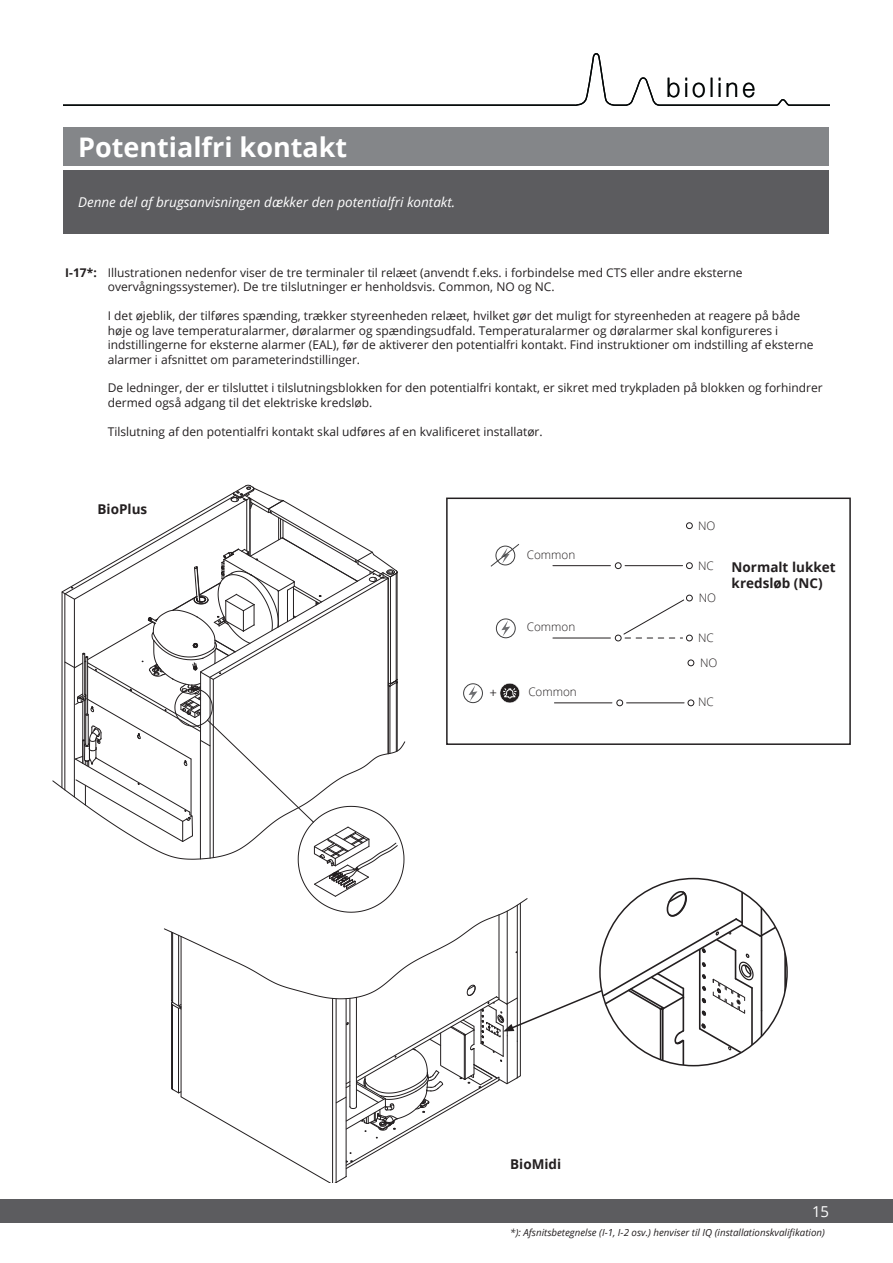
<style>
.page{position:relative;width:893px;height:1263px;background:#fff}
.page>*{position:absolute;margin:0;border:0;box-sizing:border-box;transform-origin:0 0}
.Page_sub_header_18_21_6_-_all_countries{font:700 27px "Open Sans";color:#fff}
.t1{font:300 27px "Helvetica Neue";letter-spacing:.15em;color:#020606;scale:.9 1}
.t2{font:15px "Open Sans";color:#fff}
.Mellemrubrik_-_white_-_9_10_8{font:italic 13.5px "Open Sans";color:#fff}
.Texts_for_illustrations_-_9_10_8_-_Semib{font:700 13.5px/16.2px "Open Sans";color:#231f20}
.Body_text_-_8___9_6_-_Regular{font:12px/14.4px "Open Sans";color:#231f20}
.t3{font:300 11.7px "Open Sans";color:#231f20}
.t4{font:11.7px "Myriad Pro";color:#231f20}
.Foot_note_-_7_8_4_-_Italic{font:italic 9.75px "Open Sans";color:#231f20}
.s1{font-weight:700}
</style>
<div class="page">
<svg style="left:52px;top:484px;width:735px;height:698px"></svg>
<div style="left:64px;top:170px;width:765px;height:64px;background:#5c5c5f"></div>
<div style="left:64px;top:128px;width:765px;height:38px;background:#848689"></div>
<div style="left:0;top:1200px;width:893px;height:23px;background:#5c5c5f"></div>
<svg style="left:64px;top:53px;width:765px;height:53px"></svg>
<p class="Page_sub_header_18_21_6_-_all_countries" style="left:78px;top:128px;width:271px">Potentialfri kontakt</p>
<p class="Mellemrubrik_-_white_-_9_10_8" style="left:78px;top:193px;width:379px">Denne del af brugsanvisningen dækker den potentialfri kontakt.</p>
<h1 class="t1" style="left:666px;top:71px;width:100px">bioline</h1>
<p class="Body_text_-_8___9_6_-_Regular" style="left:108px;top:265px;width:636px;text-indent:-43px"><span class="s1">I-17*:</span> Illustrationen nedenfor viser de tre terminaler til relæet (anvendt f.eks. i forbindelse med CTS eller andre eksterne overvågningssystemer). De tre tilslutninger er henholdsvis. Common, NO og NC.</p>
<p class="Body_text_-_8___9_6_-_Regular" style="left:108px;top:308px;width:707px">I det øjeblik, der tilføres spænding, trækker styreenheden relæet, hvilket gør det muligt for styreenheden at reagere på både høje og lave temperaturalarmer, døralarmer og spændingsudfald. Temperaturalarmer og døralarmer skal konfigureres i indstillingerne for eksterne alarmer (EAL), før de aktiverer den potentialfri kontakt. Find instruktioner om indstilling af eksterne alarmer i afsnittet om parameterindstillinger.</p>
<p class="Body_text_-_8___9_6_-_Regular" style="left:108px;top:380px;width:716px">De ledninger, der er tilsluttet i tilslutningsblokken for den potentialfri kontakt, er sikret med trykpladen på blokken og forhindrer dermed også adgang til det elektriske kredsløb.</p>
<p class="Body_text_-_8___9_6_-_Regular" style="left:108px;top:424px;width:436px">Tilslutning af den potentialfri kontakt skal udføres af en kvalificeret installatør.</p>
<p class="t3" style="left:699px;top:310px;width:19px">NO</p>
<p class="t4" style="left:293px;top:336px;width:100px">Normally Open (NO)</p>
<p class="t3" style="left:527px;top:339px;width:50px">Common</p>
<p class="Texts_for_illustrations_-_9_10_8_-_Semib" style="left:98px;top:501px;width:51px">BioPlus</p>
<p class="t4" style="left:490px;top:685px;width:8px">+</p>
<p class="t3" style="left:527px;top:547px;width:50px">Common</p>
<p class="t3" style="left:527px;top:619px;width:50px">Common</p>
<p class="t3" style="left:528px;top:684px;width:50px">Common</p>
<p class="t3" style="left:698px;top:518px;width:19px">NO</p>
<p class="t3" style="left:698px;top:558px;width:17px">NC</p>
<p class="t3" style="left:699px;top:589px;width:19px">NO</p>
<p class="t3" style="left:698px;top:629px;width:17px">NC</p>
<p class="t3" style="left:700px;top:654px;width:19px">NO</p>
<p class="t3" style="left:698px;top:694px;width:17px">NC</p>
<p class="Texts_for_illustrations_-_9_10_8_-_Semib" style="left:732px;top:558px;width:105px">Normalt lukket kredsløb (NC)</p>
<p class="Texts_for_illustrations_-_9_10_8_-_Semib" style="left:510px;top:1156px;width:53px">BioMidi</p>
<p class="t2" style="left:812px;top:1201px;width:19px">15</p>
<p class="Foot_note_-_7_8_4_-_Italic" style="left:510px;top:1226px;width:316px">*): Afsnitsbetegnelse (I-1, I-2 osv.) henviser til IQ (installationskvalifikation)</p>
</div>
